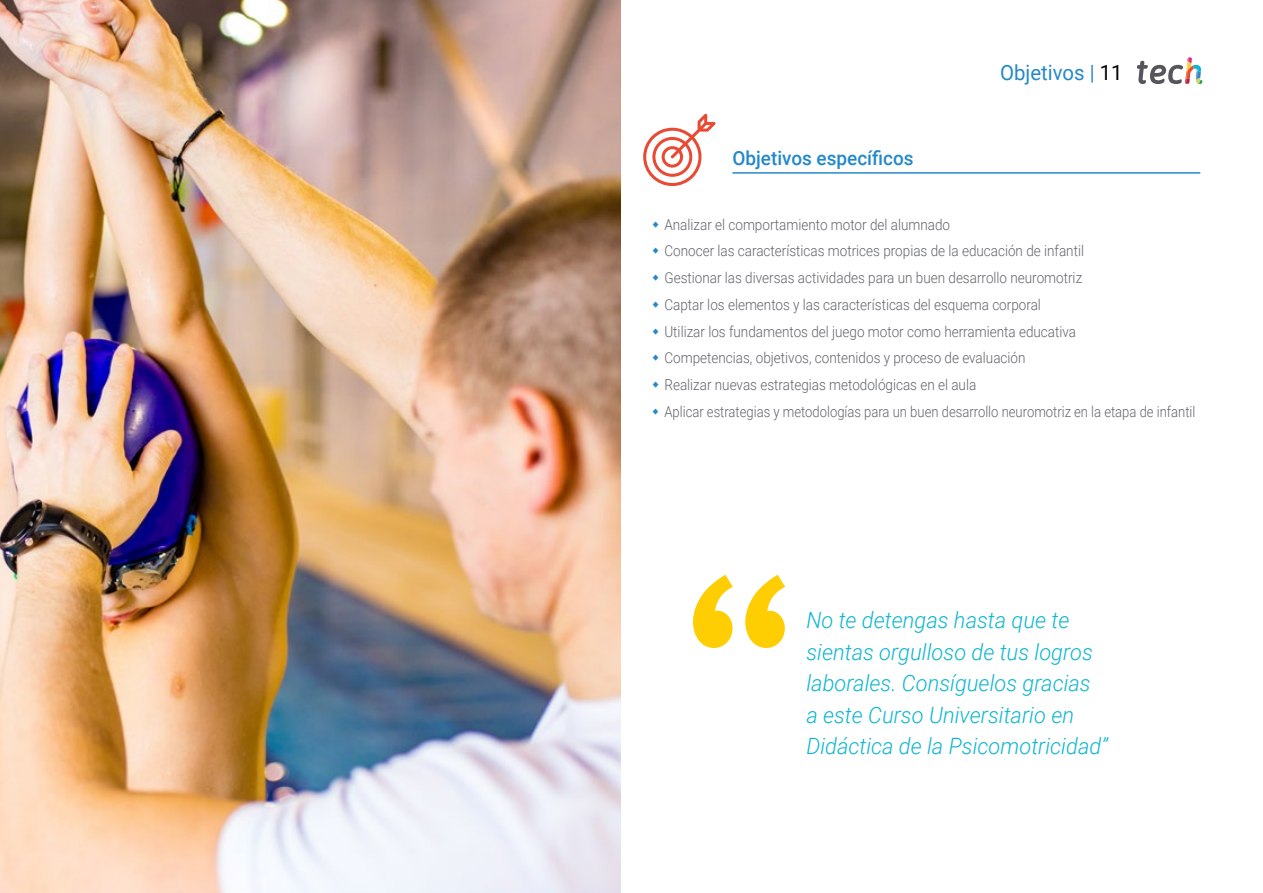
<style>
.page{position:relative;width:1263px;height:893px;background:#fff}
.page>*{position:absolute;margin:0;border:0;box-sizing:border-box;transform-origin:0 0}
.t1{font:italic 300 22.5px/31.5px "Roboto";color:#0fb6cf}
.t2{font:21px "Roboto";color:#2488c9}
.t3{font:500 19.5px "Roboto";color:#2488c9}
.t4{font:300 15px/26.7px "Roboto";color:#61646a;scale:.9 1}
.s1{color:#000}
</style>
<div class="page">
<svg style="left:643px;top:114px;width:73px;height:72px"></svg>
<hr style="left:732px;top:173px;width:468px;height:1px;background:#2488c9">
<img style="left:0;top:0;width:621px;height:893px">
<svg style="left:1137px;top:57px;width:65px;height:27px"></svg>
<svg style="left:693px;top:575px;width:92px;height:73px"></svg>
<h3 class="t3" style="left:732px;top:144px;width:183px">Objetivos específicos</h3>
<h2 class="t2" style="left:1000px;top:57px;width:124px">Objetivos | <span class="s1">11</span></h2>
<p class="t4" style="left:664px;top:210px;width:591px">Analizar el comportamiento motor del alumnado<br>Conocer las características motrices propias de la educación de infantil<br>Gestionar las diversas actividades para un buen desarrollo neuromotriz<br>Captar los elementos y las características del esquema corporal<br>Utilizar los fundamentos del juego motor como herramienta educativa<br>Competencias, objetivos, contenidos y proceso de evaluación<br>Realizar nuevas estrategias metodológicas en el aula<br>Aplicar estrategias y metodologías para un buen desarrollo neuromotriz en la etapa de infantil</p>
<h1 class="t1" style="left:806px;top:604px;width:303px">No te detengas hasta que te sientas orgulloso de tus logros laborales. Consíguelos gracias a este Curso Universitario en<br>Didáctica de la Psicomotricidad”</h1>
</div>
